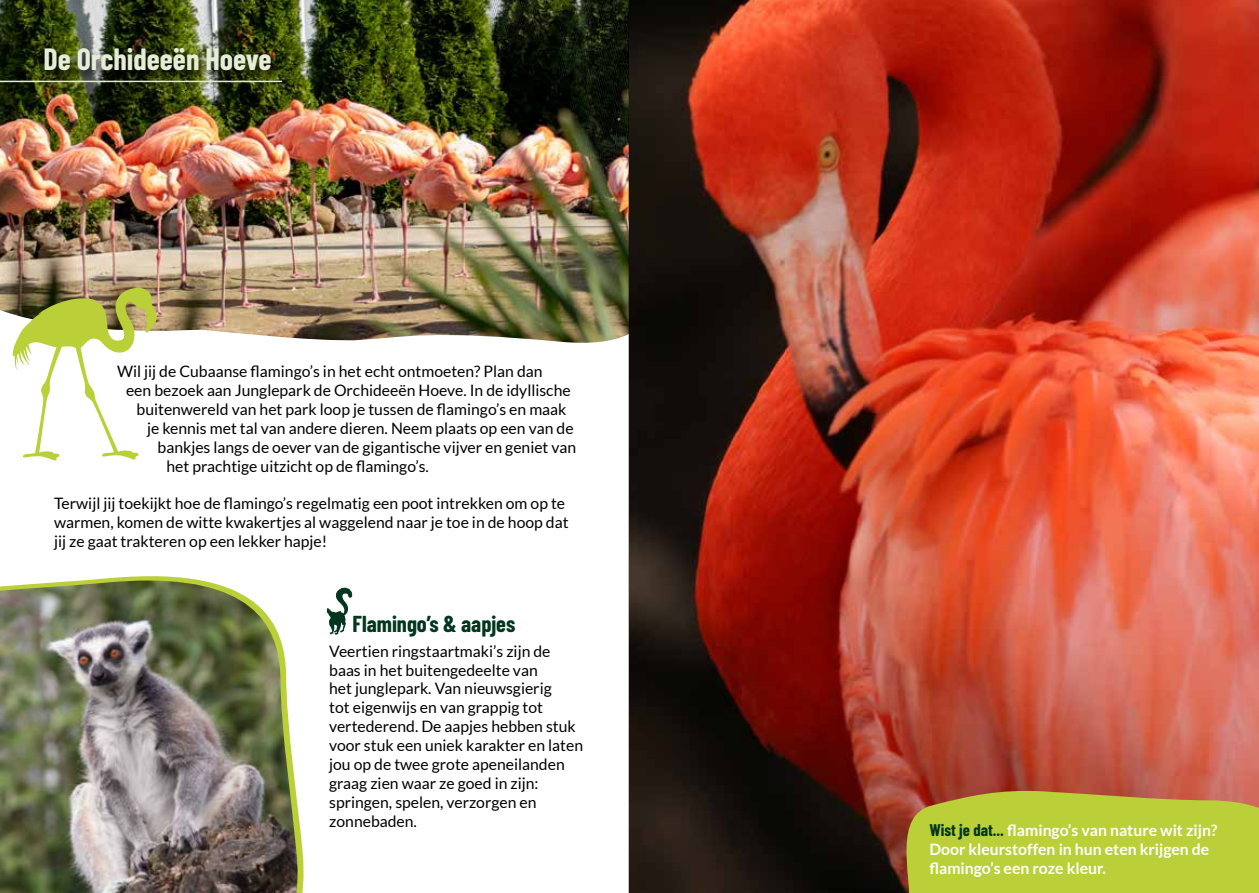
<style>
.page{position:relative;width:1259px;height:893px;background:#fff}
.page>*{position:absolute;margin:0;border:0;box-sizing:border-box;transform-origin:0 0}
.t1{font:700 30px "Barlow Condensed";color:#e5edd7}
.t2{font:700 22.5px "Barlow Condensed";color:#02361f}
.t3{font:15.75px/18.9px "Lato";color:#000}
.t4{font:700 15.75px/18.9px "Lato";color:#fff}
.s1{font-family:"Barlow Condensed";font-size:16.5px;color:#02361f}
</style>
<div class="page">
<img style="left:0;top:0;width:629px;height:353px">
<hr style="left:0;top:81px;width:281px;height:1px;background:#e5edd7">
<div style="left:41px;top:45px;width:242px;height:38px;background:#000;opacity:.75"></div>
<svg style="left:88px;top:576px;width:213px;height:317px"></svg>
<img style="left:0;top:580px;width:298px;height:313px">
<img style="left:629px;top:0;width:630px;height:893px">
<svg style="left:887px;top:789px;width:372px;height:104px;background:#b5bb37"></svg>
<svg style="left:12px;top:283px;width:145px;height:178px"></svg>
<svg style="left:327px;top:588px;width:25px;height:47px"></svg>
<h1 class="t1" style="left:43px;top:38px;width:230px">De Orchideeën Hoeve</h1>
<p class="t3" style="left:117px;top:362px;width:427px">Wil jij de Cubaanse flamingo’s in het echt ontmoeten? Plan dan</p>
<p class="t3" style="left:126px;top:381px;width:446px">een bezoek aan Junglepark de Orchideeën Hoeve. In de idyllische</p>
<p class="t3" style="left:136px;top:400px;width:431px">buitenwereld van het park loop je tussen de flamingo’s en maak</p>
<p class="t3" style="left:147px;top:418px;width:428px">je kennis met tal van andere dieren. Neem plaats op een van de</p>
<p class="t3" style="left:158px;top:437px;width:420px">bankjes langs de oever van de gigantische vijver en geniet van</p>
<p class="t3" style="left:167px;top:456px;width:264px">het prachtige uitzicht op de flamingo’s.</p>
<p class="t3" style="left:54px;top:494px;width:516px">Terwijl jij toekijkt hoe de flamingo’s regelmatig een poot intrekken om op te warmen, komen de witte kwakertjes al waggelend naar je toe in de hoop dat jij ze gaat trakteren op een lekker hapje!</p>
<h2 class="t2" style="left:352px;top:608px;width:164px">Flamingo’s &amp; aapjes</h2>
<p class="t3" style="left:329px;top:641px;width:255px">Veertien ringstaartmaki’s zijn de baas in het buitengedeelte van<br>het junglepark. Van nieuwsgierig<br>tot eigenwijs en van grappig tot vertederend. De aapjes hebben stuk voor stuk een uniek karakter en laten jou op de twee grote apeneilanden graag zien waar ze goed in zijn: springen, spelen, verzorgen en zonnebaden.</p>
<p class="t4" style="left:929px;top:821px;width:290px"><span class="s1">Wist je dat...</span> flamingo’s van nature wit zijn?<br>Door kleurstoffen in hun eten krijgen de flamingo’s een roze kleur.</p>
</div>
